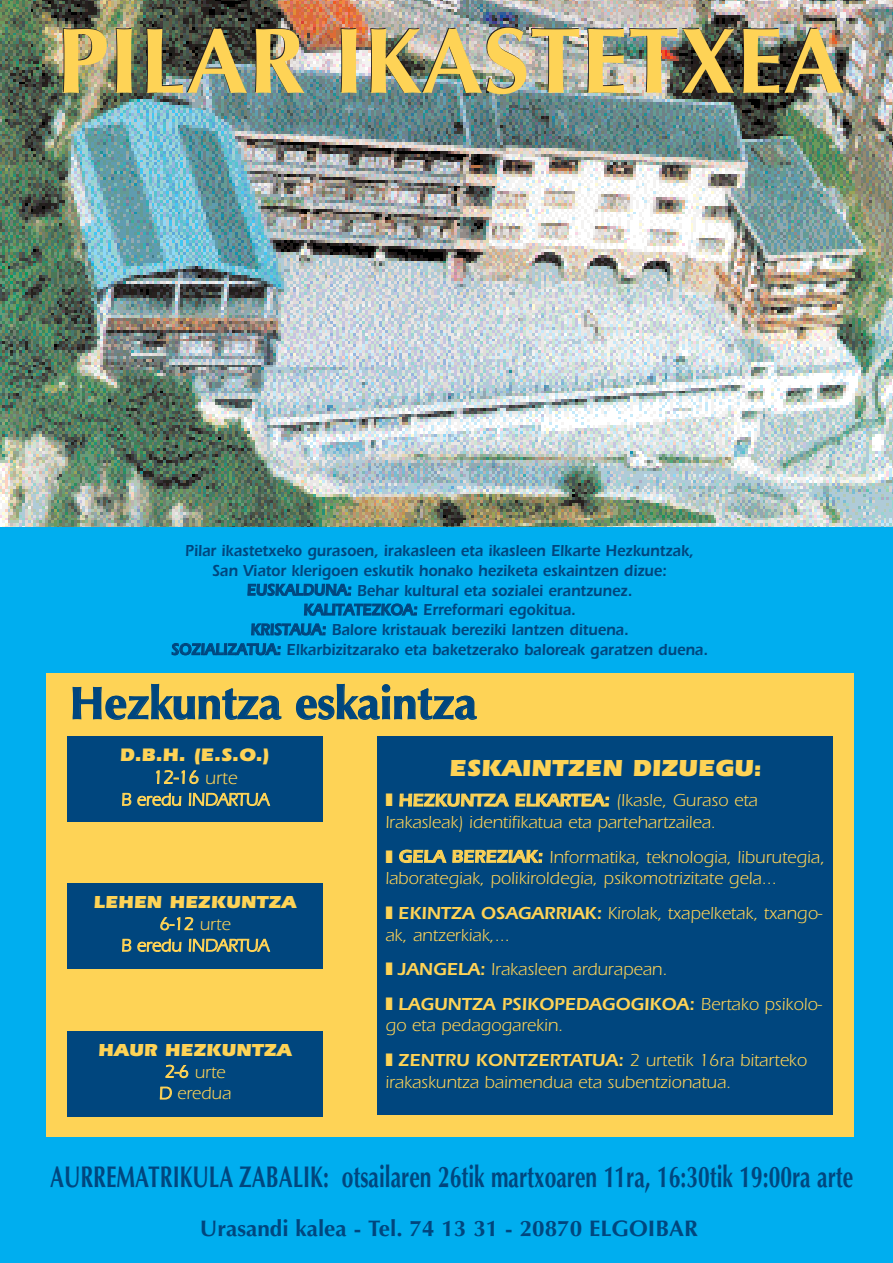
<style>
.page{position:relative;width:893px;height:1263px;background:#fff}
.page>*{position:absolute;margin:0;border:0;box-sizing:border-box;transform-origin:0 0}
.t1{font:700 93px "Optima";color:#fed356}
.t2{font:700 45px "Optima";color:#00467e}
.t3{font:700 30px "Optima";color:#00467e;scale:.7 1}
.t4{font:900 24px "Itc Eras";color:#fed356}
.t5{font:700 22.5px "Optima";color:#00467e}
.t6{font:900 18.75px "Itc Eras";color:#fed356}
.t7{font:18.75px "Itc Eras";color:#fed356}
.t8{font:18px/21.8px "Itc Eras";color:#fed356}
.t9{font:900 18px "Itc Eras";color:#fed356}
.t10{font:600 16.5px/19.8px "Itc Eras";color:#00467e;text-align:center;scale:.9 1}
.s1{font-size:21px}
.s2{font-weight:600}
</style>
<div class="page">
<div style="left:0;top:507px;width:893px;height:756px;background:#00aeef"></div>
<img style="left:0;top:0;width:893px;height:526px">
<div style="left:46px;top:673px;width:808px;height:464px;background:#fed356"></div>
<div style="left:378px;top:736px;width:455px;height:379px;background:#00467e"></div>
<div style="left:67px;top:736px;width:256px;height:86px;background:#00467e"></div>
<div style="left:67px;top:883px;width:256px;height:85px;background:#00467e"></div>
<div style="left:67px;top:1031px;width:256px;height:85px;background:#00467e"></div>
<h1 class="t1" style="left:57px;top:23px;width:790px">PILAR IKASTETXEA</h1>
<p class="t10" style="left:171px;top:542px;width:598px">Pilar ikastetxeko gurasoen, irakasleen eta ikasleen Elkarte Hezkuntzak, San Viator klerigoen eskutik honako heziketa eskaintzen dizue:<br>EUSKALDUNA: Behar kultural eta sozialei erantzunez.<br>KALITATEZKOA: Erreformari egokitua.<br>KRISTAUA: Balore kristauak bereziki lantzen dituena.<br>SOZIALIZATUA: Elkarbizitzarako eta baketzerako baloreak garatzen duena.</p>
<h2 class="t2" style="left:70px;top:685px;width:409px">Hezkuntza eskaintza</h2>
<p class="t6" style="left:120px;top:748px;width:152px">D.B.H. (E.S.O.)</p>
<p class="t7" style="left:153px;top:771px;width:86px">12-16 urte</p>
<p class="t8" style="left:121px;top:790px;width:149px">B eredu INDARTUA</p>
<p class="t9" style="left:94px;top:896px;width:204px">LEHEN HEZKUNTZA</p>
<p class="t8" style="left:121px;top:915px;width:149px;text-align:center">6-12 urte<br>B eredu INDARTUA</p>
<p class="t9" style="left:98px;top:1044px;width:195px">HAUR HEZKUNTZA</p>
<p class="t8" style="left:159px;top:1063px;width:74px;text-align:center">2-6 urte<br>D eredua</p>
<h3 class="t4" style="left:449px;top:759px;width:314px">ESKAINTZEN DIZUEGU<span class="s1">:</span></h3>
<p class="t8" style="left:385px;top:791px;width:374px">❚ <span class="s2">HEZKUNTZA ELKARTEA:</span> (Ikasle, Guraso eta<br>Irakasleak) identifikatua eta partehartzailea.</p>
<p class="t8" style="left:385px;top:848px;width:441px">❚ <span class="s2">GELA BEREZIAK:</span> Informatika, teknologia, liburutegia, laborategiak, polikiroldegia, psikomotrizitate gela...</p>
<p class="t8" style="left:385px;top:904px;width:439px">❚ <span class="s2">EKINTZA OSAGARRIAK:</span> Kirolak, txapelketak, txango&shy;ak, antzerkiak,...</p>
<p class="t8" style="left:385px;top:954px;width:438px;line-height:34.5px">❚ <span class="s2">JANGELA:</span> Irakasleen ardurapean.<br>❚ <span class="s2">LAGUNTZA PSIKOPEDAGOGIKOA:</span> Bertako psikolo-</p>
<p class="t8" style="left:385px;top:1010px;width:423px;line-height:34.5px">go eta pedagogarekin.<br>❚ <span class="s2">ZENTRU KONTZERTATUA:</span> 2 urtetik 16ra bitarteko</p>
<p class="t8" style="left:385px;top:1073px;width:347px">irakaskuntza baimendua eta subentzionatua.</p>
<h3 class="t3" style="left:50px;top:1164px;width:1149px">AURREMATRIKULA ZABALIK: otsailaren 26tik martxoaren 11ra, 16:30tik 19:00ra arte</h3>
<p class="t5" style="left:200px;top:1219px;width:499px">Urasandi kalea - Tel. 74 13 31 - 20870 ELGOIBAR</p>
</div>
